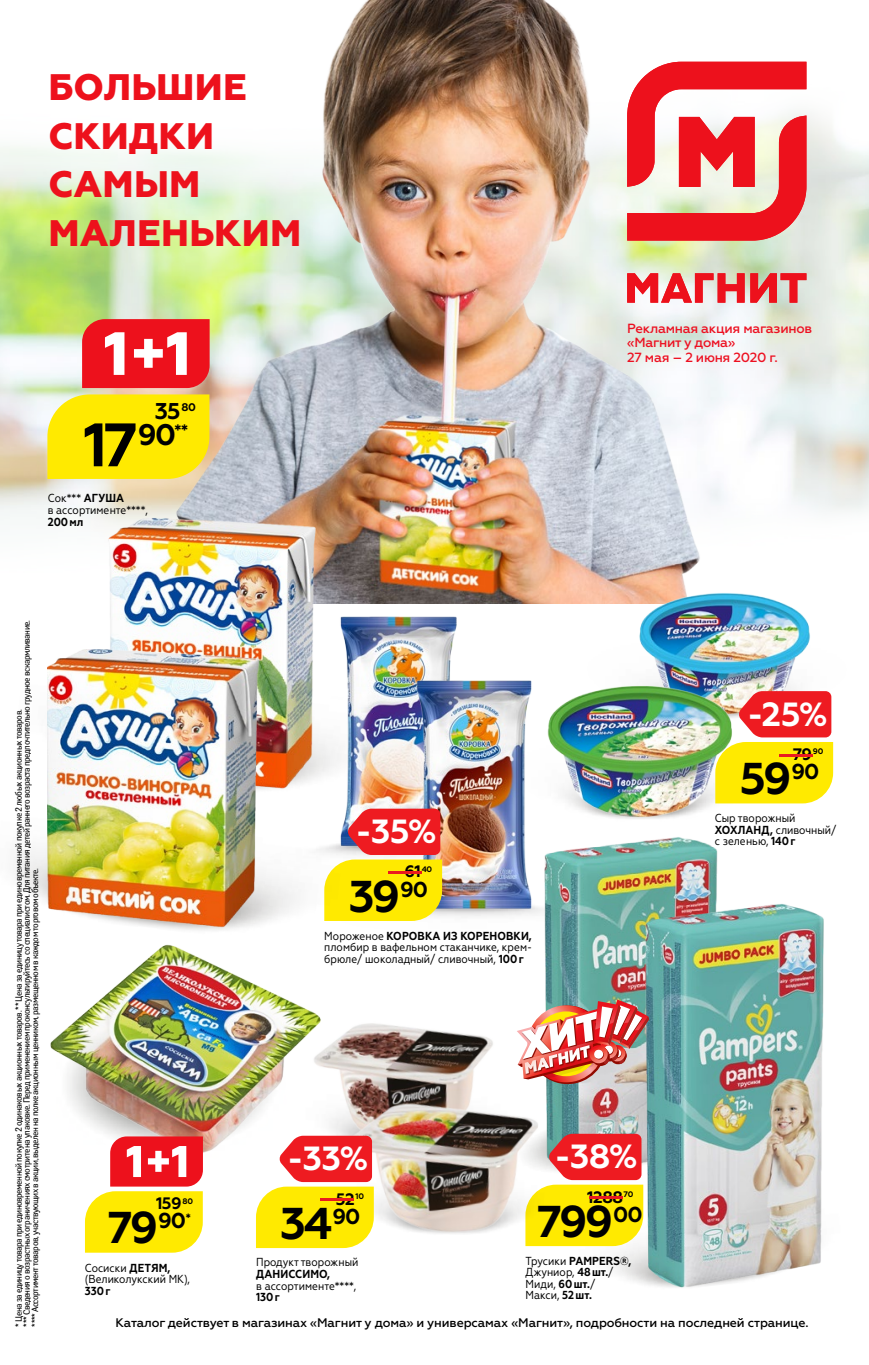
<style>
.page{position:relative;width:869px;height:1365px;background:#fff}
.page>*{position:absolute;margin:0;border:0;box-sizing:border-box;transform-origin:0 0}
.t1{font:700 61.25px "Geometria";color:#000}
.t2{font:700 44.45px "Geometria";letter-spacing:-.065em;color:#000}
.t3{font:800 36.93px/48.5px "Geometria";letter-spacing:.005em;color:#ed111c}
.t4{font:700 33.43px "Geometria";color:#fff}
.t5{font:700 22.75px "Geometria";color:#000}
.t6{font:700 16.62px "Geometria";letter-spacing:-.03em;color:#000}
.t7{font:500 13.3px/14.9px "Geometria";letter-spacing:-.02em;color:#ed1021}
.t8{font:500 12.42px "Geometria";letter-spacing:-.01em;color:#000}
.t9{font:11.55px/11.5px "Geometria Narrow";color:#000}
.t10{font:9.1px/8.2px "Yanus C";letter-spacing:-.05em;color:#000;scale:.95 1}
.t11{font:700 8.05px "Geometria";letter-spacing:-.03em;color:#000}
.s1{font-weight:700}
.s2{font-size:16.62px;color:#ea1a1f}
</style>
<div class="page">
<img style="left:0;top:62px;width:868px;height:454px">
<img style="left:117px;top:0;width:662px;height:604px">
<svg style="left:750px;top:273px;width:56px;height:29px;background:#e16668"></svg>
<svg style="left:627px;top:273px;width:117px;height:29px;background:#eb6f72"></svg>
<svg style="left:627px;top:62px;width:179px;height:178px"></svg>
<img style="left:50px;top:983px;width:255px;height:170px">
<img style="left:545px;top:837px;width:173px;height:294px">
<img style="left:580px;top:512px;width:273px;height:92px">
<img style="left:629px;top:559px;width:188px;height:132px">
<img style="left:629px;top:612px;width:150px;height:192px">
<img style="left:547px;top:649px;width:194px;height:170px">
<img style="left:554px;top:1131px;width:80px;height:150px">
<img style="left:634px;top:892px;width:190px;height:396px">
<svg style="left:715px;top:691px;width:117px;height:112px;background:#f0aa2d"></svg>
<svg style="left:85px;top:1136px;width:118px;height:116px"></svg>
<svg style="left:554px;top:1133px;width:89px;height:112px;background:#f59722"></svg>
<img style="left:278px;top:1059px;width:27px;height:76px">
<img style="left:305px;top:1008px;width:188px;height:127px">
<img style="left:554px;top:1142px;width:24px;height:96px">
<img style="left:338px;top:1058px;width:216px;height:191px">
<svg style="left:256px;top:1135px;width:117px;height:112px"></svg>
<img style="left:442px;top:848px;width:173px;height:130px">
<img style="left:442px;top:680px;width:98px;height:230px">
<svg style="left:423px;top:843px;width:19px;height:76px"></svg>
<img style="left:318px;top:576px;width:148px;height:267px">
<img style="left:73px;top:512px;width:245px;height:208px">
<img style="left:16px;top:720px;width:407px;height:263px">
<img style="left:47px;top:649px;width:250px;height:286px">
<img style="left:516px;top:999px;width:132px;height:82px">
<svg style="left:82px;top:319px;width:127px;height:69px"></svg>
<svg style="left:47px;top:394px;width:162px;height:85px;background:#fde90d"></svg>
<p class="t3" style="left:48px;top:64px;width:254px">БОЛЬШИЕ<br>СКИДКИ<br>САМЫМ<br>МАЛЕНЬКИМ</p>
<p class="t5" style="left:155px;top:397px;width:43px">35<sup>80</sup></p>
<p class="t1" style="left:83px;top:408px;width:106px">17<sup>90</sup><sup>**</sup></p>
<p class="t9" style="left:48px;top:492px;width:102px">Сок*** <span class="s1">АГУША<br></span>в ассортименте****,<br><span class="s1">200мл</span></p>
<p class="t7" style="left:627px;top:320px;width:186px">Рекламная акция магазинов «Магнит у дома»<br>27 мая – 2 июня 2020 г.</p>
<p class="t10" style="left:14px;top:1326px;width:745px;rotate:-90deg">* Цена за единицу товара при единовременной покупке 2 одинаковых акционных товаров. ** Цена за единицу товара при единовременной покупке 2 любых акционных товаров.<br>*** Сведения о возрастных ограничениях смотрите на упаковке. Перед применением проконсультируйтесь со специалистом. Для питания детей раннего возраста предпочтительно грудное вскармливание. **** Ассортимент товаров, участвующих в акции, выделен на полке акционным ценником, размещенном в каждом торговом объекте.</p>
<p class="t4" style="left:355px;top:811px;width:83px">-35%</p>
<p class="t2" style="left:349px;top:869px;width:81px">39<sup>90</sup></p>
<p class="t6" style="left:404px;top:861px;width:18px">61</p>
<p class="t11" style="left:378px;top:864px;width:55px"><span class="s2">-</span>40</p>
<p class="t9" style="left:324px;top:929px;width:209px;text-align:justify">Мороженое <span class="s1">КОРОВКА ИЗ КОРЕНОВКИ, </span>пломбир в вафельном стаканчике, крем&shy;брюле/ шоколадный/ сливочный, <span class="s1">100г</span></p>
<p class="t6" style="left:156px;top:1193px;width:38px">159<sup>80</sup></p>
<p class="t2" style="left:107px;top:1201px;width:85px">79<sup>90</sup><sup>*</sup></p>
<p class="t9" style="left:85px;top:1261px;width:107px">Сосиски <span class="s1">ДЕТЯМ, </span>(Великолукский МК),<br><span class="s1">330г</span></p>
<p class="t4" style="left:287px;top:1138px;width:83px">-33%</p>
<p class="t2" style="left:280px;top:1196px;width:81px">34<sup>90</sup></p>
<p class="t6" style="left:336px;top:1188px;width:20px">52</p>
<p class="t11" style="left:310px;top:1191px;width:55px"><span class="s2">-</span>10</p>
<p class="t9" style="left:256px;top:1256px;width:104px">Продукт творожный<br><span class="s1">ДАНИССИМО,<br></span>в ассортименте****,<br><span class="s1">130г</span></p>
<p class="t4" style="left:554px;top:1136px;width:85px">-38%</p>
<p class="t2" style="left:536px;top:1194px;width:107px">799<sup>00</sup></p>
<p class="t6" style="left:587px;top:1186px;width:37px">1288</p>
<p class="t11" style="left:579px;top:1189px;width:55px"><span class="s2">-</span>70</p>
<p class="t9" style="left:525px;top:1254px;width:107px">Трусики <span class="s1">PAMPERS®,<br></span>Джуниор, <span class="s1">48шт.</span>/<br>Миди, <span class="s1">60шт.</span>/<br>Макси, <span class="s1">52шт.</span></p>
<p class="t4" style="left:747px;top:694px;width:82px">-25%</p>
<p class="t2" style="left:739px;top:752px;width:81px">59<sup>90</sup></p>
<p class="t6" style="left:792px;top:744px;width:21px">79</p>
<p class="t11" style="left:769px;top:746px;width:55px"><span class="s2">-</span>90</p>
<p class="t9" style="left:714px;top:812px;width:123px">Сыр творожный<br><span class="s1">ХОХЛАНД,</span> сливочный/ с зеленью, <span class="s1">140г</span></p>
<p class="t8" style="left:115px;top:1314px;width:694px">Каталог действует в магазинах «Магнит у дома» и универсамах «Магнит», подробности на последней странице.</p>
</div>
